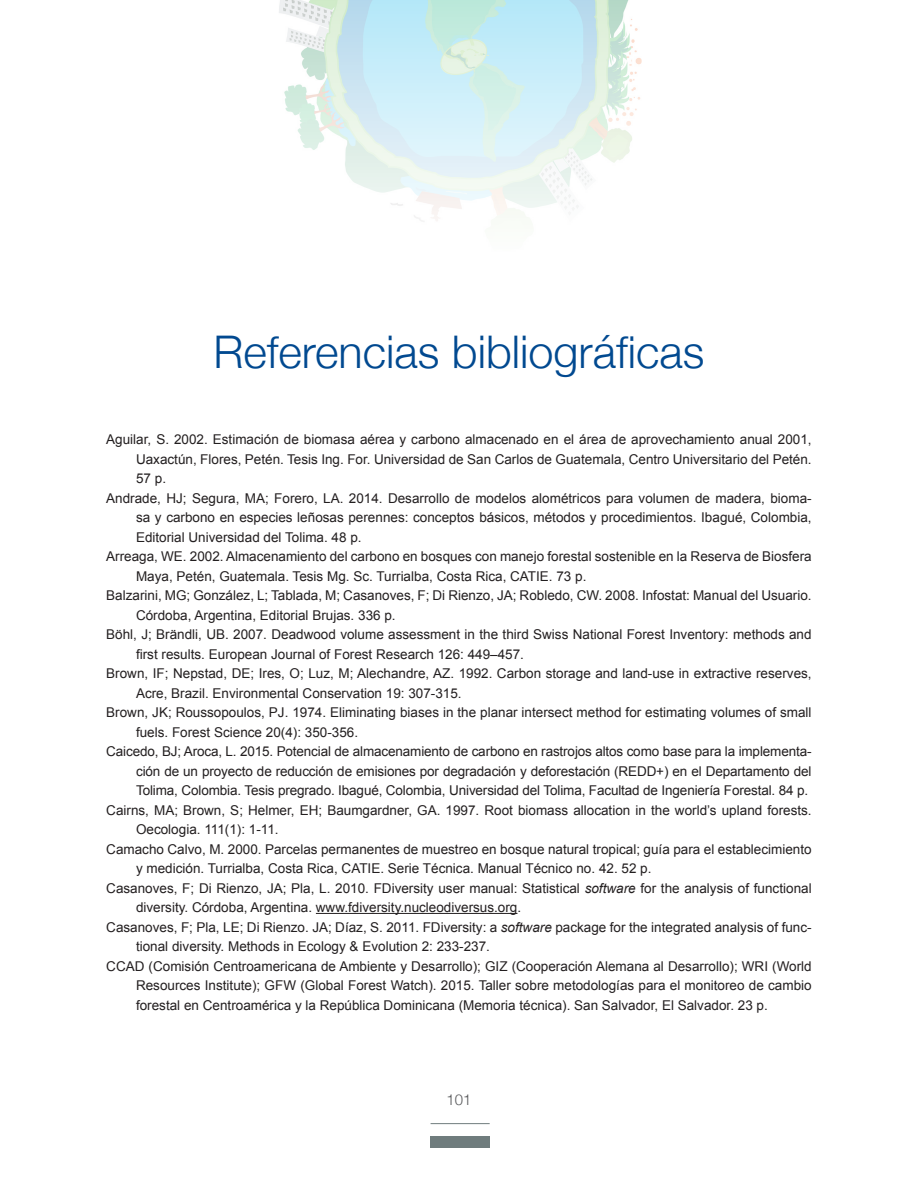
<style>
.page{position:relative;width:918px;height:1188px;background:#fff}
.page>*{position:absolute;margin:0;border:0;box-sizing:border-box;transform-origin:0 0}
.Título_capítulo{font:300 45px "Helvetica Neue";color:#014990}
.t1{font:300 15px "Helvetica Neue";color:#57585a}
.Texto{font:13.5px/19.5px "Arial";color:#231f20}
.s1{font-style:italic}
</style>
<div class="page">
<div style="left:430px;top:1136px;width:60px;height:11px;background:#6f7c7d"></div>
<hr style="left:431px;top:1123px;width:59px;height:1px;background:#6f7c7d">
<img style="left:279px;top:0;width:363px;height:222px">
<hr style="left:316px;top:913px;width:201px;height:1px;background:#231f20">
<p class="Título_capítulo" style="left:214px;top:315px;width:492px">Referencias bibliográficas</p>
<p class="Texto" style="left:136px;top:430px;width:677px;text-align:justify;text-indent:-30px">Aguilar, S. 2002. Estimación de biomasa aérea y carbono almacenado en el área de aprovechamiento anual 2001, Uaxactún, Flores, Petén. Tesis Ing. For. Universidad de San Carlos de Guatemala, Centro Universitario del Petén.<br>57 p.</p>
<p class="Texto" style="left:136px;top:488px;width:677px;text-align:justify;text-indent:-30px">Andrade, HJ; Segura, MA; Forero, LA. 2014. Desarrollo de modelos alométricos para volumen de madera, bioma&shy;sa y carbono en especies leñosas perennes: conceptos básicos, métodos y procedimientos. Ibagué, Colombia, Editorial Universidad del Tolima. 48 p.</p>
<p class="Texto" style="left:136px;top:547px;width:677px;text-indent:-30px">Arreaga, WE. 2002. Almacenamiento del carbono en bosques con manejo forestal sostenible en la Reserva de Biosfera<br>Maya, Petén, Guatemala. Tesis Mg. Sc. Turrialba, Costa Rica, CATIE. 73 p.</p>
<p class="Texto" style="left:136px;top:586px;width:677px;text-indent:-30px">Balzarini, MG; González, L; Tablada, M; Casanoves, F; Di Rienzo, JA; Robledo, CW. 2008. Infostat: Manual del Usuario.<br>Córdoba, Argentina, Editorial Brujas. 336 p.</p>
<p class="Texto" style="left:136px;top:625px;width:677px;text-indent:-30px">Böhl, J; Brändli, UB. 2007. Deadwood volume assessment in the third Swiss National Forest Inventory: methods and first results. European Journal of Forest Research 126: 449–457.</p>
<p class="Texto" style="left:136px;top:664px;width:677px;text-indent:-30px">Brown, IF; Nepstad, DE; Ires, O; Luz, M; Alechandre, AZ. 1992. Carbon storage and land-use in extractive reserves,<br>Acre, Brazil. Environmental Conservation 19: 307-315.</p>
<p class="Texto" style="left:136px;top:703px;width:677px;text-indent:-30px">Brown, JK; Roussopoulos, PJ. 1974. Eliminating biases in the planar intersect method for estimating volumes of small fuels. Forest Science 20(4): 350-356.</p>
<p class="Texto" style="left:136px;top:742px;width:677px;text-align:justify;text-indent:-30px">Caicedo, BJ; Aroca, L. 2015. Potencial de almacenamiento de carbono en rastrojos altos como base para la implementa&shy;ción de un proyecto de reducción de emisiones por degradación y deforestación (REDD+) en el Departamento del Tolima, Colombia. Tesis pregrado. Ibagué, Colombia, Universidad del Tolima, Facultad de Ingeniería Forestal. 84 p.</p>
<p class="Texto" style="left:136px;top:800px;width:677px;text-indent:-30px">Cairns, MA; Brown, S; Helmer, EH; Baumgardner, GA. 1997. Root biomass allocation in the world’s upland forests.<br>Oecologia. 111(1): 1-11.</p>
<p class="Texto" style="left:136px;top:839px;width:677px;text-indent:-30px">Camacho Calvo, M. 2000. Parcelas permanentes de muestreo en bosque natural tropical; guía para el establecimiento y medición. Turrialba, Costa Rica, CATIE. Serie Técnica. Manual Técnico no. 42. 52 p.</p>
<p class="Texto" style="left:136px;top:878px;width:677px;text-indent:-30px">Casanoves, F; Di Rienzo, JA; Pla, L. 2010. FDiversity user manual: Statistical <span class="s1">software</span> for the analysis of functional diversity. Córdoba, Argentina. www.fdiversity.nucleodiversus.org.</p>
<p class="Texto" style="left:136px;top:917px;width:677px;text-indent:-30px">Casanoves, F; Pla, LE; Di Rienzo. JA; Díaz, S. 2011. FDiversity: a <span class="s1">software</span> package for the integrated analysis of func&shy;tional diversity. Methods in Ecology &amp; Evolution 2: 233-237.</p>
<p class="Texto" style="left:136px;top:956px;width:677px;text-align:justify;text-indent:-30px">CCAD (Comisión Centroamericana de Ambiente y Desarrollo); GIZ (Cooperación Alemana al Desarrollo); WRI (World Resources Institute); GFW (Global Forest Watch). 2015. Taller sobre metodologías para el monitoreo de cambio forestal en Centroamérica y la República Dominicana (Memoria técnica). San Salvador, El Salvador. 23 p.</p>
<p class="t1" style="left:446px;top:1087px;width:27px">101</p>
</div>
